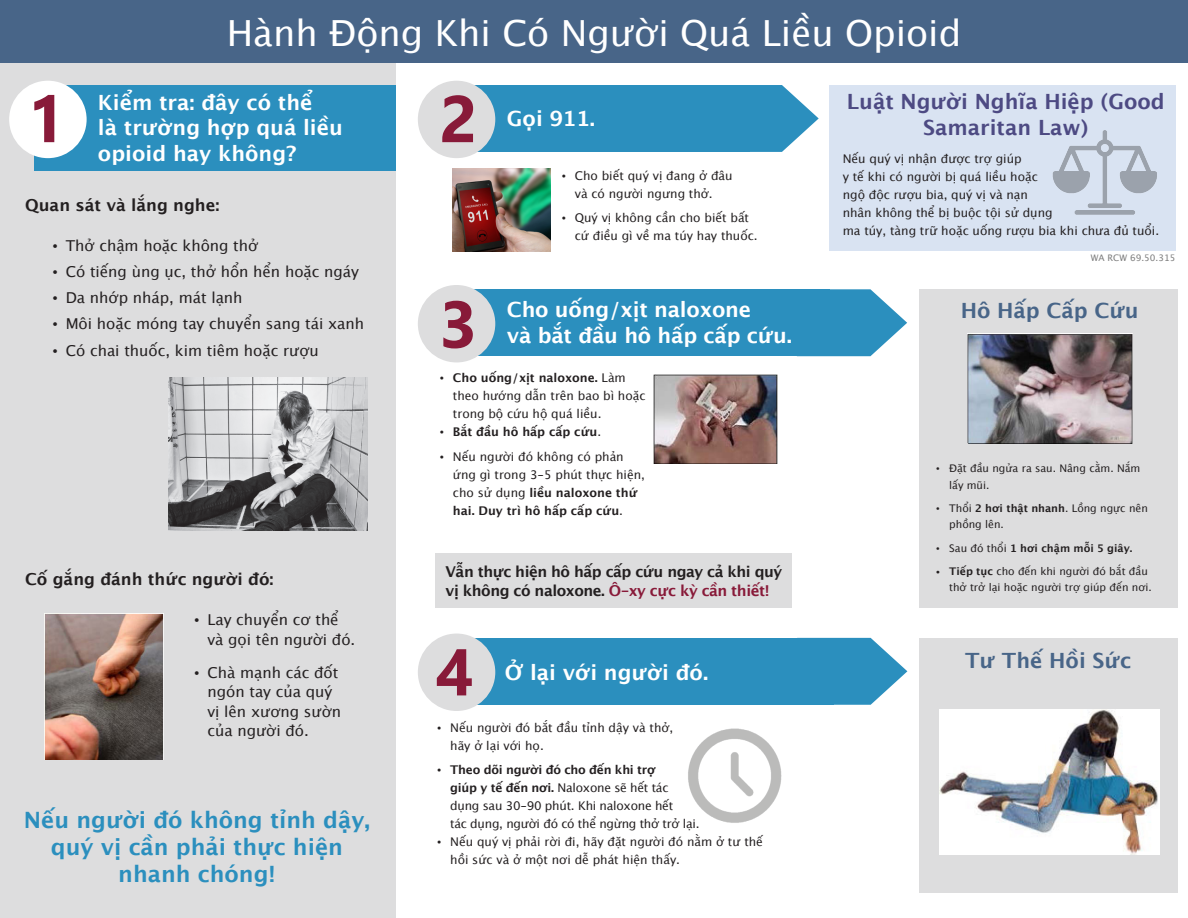
<style>
.page{position:relative;width:1188px;height:918px;background:#fff}
.page>*{position:absolute;margin:0;border:0;box-sizing:border-box;transform-origin:0 0}
.t1{font:700 66px "Segoe UI";color:#881a39}
.t2{font:36px "Lucida Grande";color:#fff}
.t3{font:700 22.5px/27px "Lucida Grande";color:#2b8fbe;text-align:center}
.t4{font:700 21px/25.5px "Lucida Grande";color:#fff}
.t5{font:700 21px/25.5px "Lucida Grande";color:#4d4a83;text-align:center}
.t6{font:700 21px "Lucida Grande";color:#486588}
.t7{font:700 16.5px "Lucida Grande";color:#231f20}
.t8{font:15px/19.5px "Lucida Grande";color:#231f20}
.t9{font:700 15px/19.5px "Lucida Grande";letter-spacing:-.03em;color:#231f20}
.t10{font:12px/18px "Lucida Grande";color:#231f20}
.t11{font:12px/18px "Lucida Grande";letter-spacing:-.02em;color:#231f20}
.t12{font:700 12px "Lucida Grande";color:#231f20}
.t13{font:10.5px/16.5px "Lucida Grande";color:#231f20}
.t14{font:700 10.5px "Lucida Grande";color:#231f20}
.t15{font:9px "Lucida Grande";color:#7d7d7d}
.s1{font-family:"Segoe UI"}
.s2{font-weight:700}
.s3{font-family:"Segoe UI";font-weight:400}
.s4{font-weight:400}
.s5{color:#881a39}
.s6{font-family:"Segoe UI";font-weight:700}
</style>
<div class="page">
<div style="left:0;top:63px;width:396px;height:855px;background:#ddddde"></div>
<div style="left:35px;top:85px;width:361px;height:86px;background:#2b8fbe"></div>
<div style="left:9px;top:81px;width:78px;height:77px;background:#fff;border-radius:50%"></div>
<div style="left:441px;top:85px;width:309px;height:67px;background:#2b8fbe"></div>
<div style="left:418px;top:81px;width:77px;height:77px;background:#ddddde;border-radius:50%"></div>
<svg style="left:750px;top:85px;width:69px;height:67px"></svg>
<div style="left:0;top:0;width:1188px;height:63px;background:#486588"></div>
<div style="left:441px;top:289px;width:388px;height:67px;background:#2b8fbe"></div>
<div style="left:418px;top:285px;width:77px;height:77px;background:#ddddde;border-radius:50%"></div>
<svg style="left:829px;top:289px;width:78px;height:67px"></svg>
<div style="left:441px;top:638px;width:393px;height:67px;background:#2b8fbe"></div>
<div style="left:418px;top:634px;width:77px;height:77px;background:#ddddde;border-radius:50%"></div>
<svg style="left:834px;top:638px;width:73px;height:67px"></svg>
<div style="left:436px;top:554px;width:356px;height:54px;background:#ddddde"></div>
<div style="left:829px;top:85px;width:347px;height:166px;background:#d9e3f2"></div>
<div style="left:919px;top:289px;width:258px;height:319px;background:#ddddde"></div>
<div style="left:919px;top:638px;width:258px;height:255px;background:#ddddde"></div>
<img style="left:169px;top:378px;width:198px;height:152px">
<img style="left:453px;top:168px;width:98px;height:83px">
<img style="left:653px;top:375px;width:124px;height:89px">
<img style="left:44px;top:614px;width:120px;height:145px">
<img style="left:688px;top:728px;width:94px;height:95px">
<img style="left:939px;top:710px;width:221px;height:144px">
<img style="left:967px;top:334px;width:166px;height:110px">
<img style="left:1052px;top:130px;width:105px;height:85px">
<p class="t2" style="left:227px;top:9px;width:736px">Hành Động Khi Có Người Quá Liều Opioid</p>
<p class="t4" style="left:98px;top:91px;width:246px">Kiểm tra: đây có thể<br>là trường hợp quá liều opioid hay không?</p>
<p class="t7" style="left:25px;top:194px;width:196px">Quan sát và lắng nghe:</p>
<p class="t8" style="left:52px;top:236px;width:208px"><span class="s1">•</span> Thở chậm hoặc không thở</p>
<p class="t8" style="left:52px;top:262px;width:308px"><span class="s1">•</span> Có tiếng ùng ục, thở hổn hển hoặc ngáy</p>
<p class="t8" style="left:52px;top:289px;width:192px"><span class="s1">•</span> Da nhớp nháp, mát lạnh</p>
<p class="t8" style="left:52px;top:315px;width:313px"><span class="s1">•</span> Môi hoặc móng tay chuyển sang tái xanh</p>
<p class="t8" style="left:52px;top:341px;width:268px"><span class="s1">•</span> Có chai thuốc, kim tiêm hoặc rượu</p>
<p class="t1" style="left:28px;top:57px;width:39px">1</p>
<p class="t1" style="left:440px;top:57px;width:39px">2</p>
<p class="t1" style="left:440px;top:262px;width:39px">3</p>
<p class="t4" style="left:507px;top:107px;width:90px">Gọi 911.</p>
<p class="t10" style="left:561px;top:167px;width:173px;text-align:center"><span class="s1">•</span> Cho biết quý vị đang ở đâu và có người ngưng thở.</p>
<p class="t10" style="left:575px;top:210px;width:184px;text-indent:-14px"><span class="s1">•</span> Quý vị không cần cho biết bất cứ điều gì về ma túy hay thuốc.</p>
<p class="t4" style="left:507px;top:298px;width:287px">Cho uống/xịt naloxone<br>và bắt đầu hô hấp cấp cứu.</p>
<p class="t7" style="left:25px;top:568px;width:250px">Cố gắng đánh thức người đó:</p>
<p class="t8" style="left:207px;top:611px;width:149px;text-indent:-14px"><span class="s1">•</span> Lay chuyển cơ thể và gọi tên người đó.</p>
<p class="t8" style="left:207px;top:663px;width:135px;text-indent:-14px"><span class="s1">•</span> Chà mạnh các đốt ngón tay của quý vị lên xương sườn của người đó.</p>
<p class="t3" style="left:24px;top:807px;width:348px">Nếu người đó không tỉnh dậy, quý vị cần phải thực hiện nhanh chóng!</p>
<p class="t10" style="left:453px;top:369px;width:194px;text-indent:-14px"><span class="s1">•</span> <span class="s2">Cho uống/xịt naloxone.</span> Làm theo hướng dẫn trên bao bì hoặc trong bộ cứu hộ quá liều.</p>
<p class="t12" style="left:439px;top:424px;width:163px"><span class="s3">•</span> Bắt đầu hô hấp cấp cứu<span class="s4">.</span></p>
<p class="t10" style="left:453px;top:448px;width:194px;text-indent:-14px"><span class="s1">•</span> Nếu người đó không có phản ứng gì trong 3-5 phút thực hiện, cho sử dụng <span class="s2">liều naloxone thứ hai. Duy trì hô hấp cấp cứu</span>.</p>
<p class="t9" style="left:446px;top:562px;width:338px">Vẫn thực hiện hô hấp cấp cứu ngay cả khi quý vị không có naloxone. <span class="s5">Ô-xy cực kỳ cần thiết!</span></p>
<p class="t1" style="left:436px;top:610px;width:39px">4</p>
<p class="t4" style="left:505px;top:661px;width:205px">Ở lại với người đó.</p>
<p class="t10" style="left:450px;top:719px;width:225px;text-indent:-14px"><span class="s1">•</span> Nếu người đó bắt đầu tỉnh dậy và thở, hãy ở lại với họ.</p>
<p class="t11" style="left:450px;top:762px;width:251px;text-indent:-14px"><span class="s1">•</span> <span class="s2">Theo dõi người đó cho đến khi trợ<br>giúp y tế đến nơi.</span> Naloxone sẽ hết tác dụng sau 30-90 phút. Khi naloxone hết<br>tác dụng, người đó có thể ngừng thở trở lại.</p>
<p class="t10" style="left:450px;top:834px;width:314px;text-indent:-14px"><span class="s1">•</span> Nếu quý vị phải rời đi, hãy đặt người đó nằm ở tư thế hồi sức và ở một nơi dễ phát hiện thấy.</p>
<p class="t5" style="left:847px;top:90px;width:319px">Luật Người Nghĩa Hiệp (Good<br>Samaritan Law)</p>
<p class="t10" style="left:843px;top:150px;width:318px">Nếu quý vị nhận được trợ giúp<br>y tế khi có người bị quá liều hoặc<br>ngộ độc rượu bia, quý vị và nạn<br>nhân không thể bị buộc tội sử dụng<br>ma túy, tàng trữ hoặc uống rượu bia khi chưa đủ tuổi.</p>
<p class="t15" style="left:1091px;top:251px;width:86px">WA RCW 69.50.315</p>
<p class="t6" style="left:961px;top:296px;width:180px">Hô Hấp Cấp Cứu</p>
<p class="t13" style="left:949px;top:460px;width:193px;text-indent:-14px"><span class="s1">•</span> Đặt đầu ngửa ra sau. Nâng cằm. Nắm lấy mũi.</p>
<p class="t13" style="left:949px;top:500px;width:200px;text-indent:-14px"><span class="s1">•</span> Thổi <span class="s2">2 hơi thật nhanh</span>. Lồng ngực nên phồng lên.</p>
<p class="t14" style="left:936px;top:541px;width:198px"><span class="s3">•</span> <span class="s4">Sau đó thổi</span> 1 hơi chậm mỗi 5 giây.</p>
<p class="t13" style="left:949px;top:563px;width:204px;text-indent:-14px"><span class="s6">•</span> <span class="s2">Tiếp tục</span> cho đến khi người đó bắt đầu thở trở lại hoặc người trợ giúp đến nơi.</p>
<p class="t6" style="left:965px;top:646px;width:168px">Tư Thế Hồi Sức</p>
</div>
